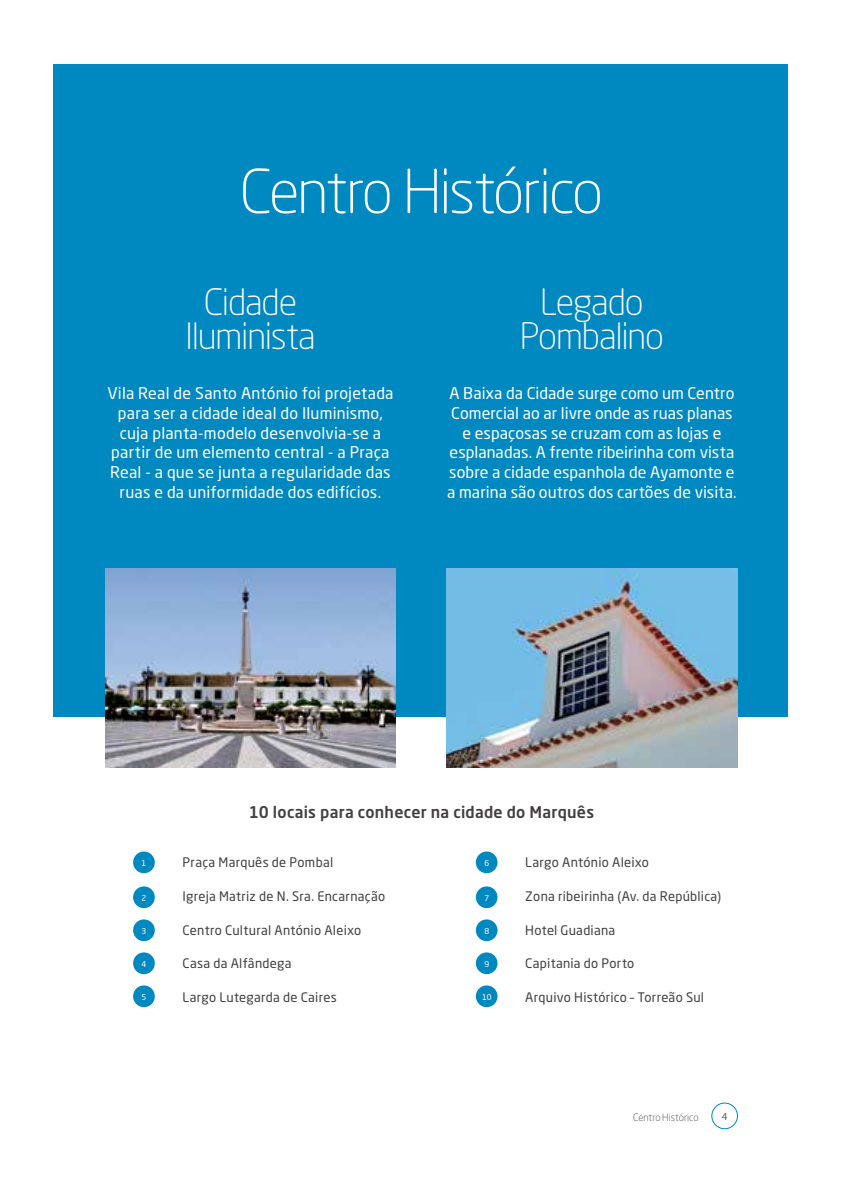
<style>
.page{position:relative;width:842px;height:1191px;background:#fff}
.page>*{position:absolute;margin:0;border:0;box-sizing:border-box;transform-origin:0 0}
.t1{font:300 60px "Neo Sans Std";letter-spacing:-.04em;color:#fff}
.t2{font:300 36px/34.2px "Neo Sans Std";letter-spacing:-.03em;color:#fff;text-align:center}
.t3{font:16px/19.8px "Neo Sans Std";letter-spacing:.005em;color:#fff;text-align:center}
.t4{font:500 16px "Neo Sans Std";letter-spacing:.015em;color:#433f40}
.t5{font:13px "Neo Sans Std";letter-spacing:.02em;color:#433f40}
.t6{font:300 10px "Neo Sans Std";letter-spacing:-.005em;color:#433f40}
.t7{font:9.4px "Neo Sans Std";color:#5b5b5f}
.t8{font:8px "Neo Sans Std";color:#fff}
</style>
<div class="page">
<div style="left:53px;top:64px;width:735px;height:652px;background:#0088c1"></div>
<div style="left:711px;top:1102px;width:27px;height:27px;border:1px solid #0088c1;border-radius:50%"></div>
<div style="left:476px;top:851px;width:21px;height:22px;background:#0088c1;border-radius:50%"></div>
<div style="left:476px;top:886px;width:21px;height:22px;background:#0088c1;border-radius:50%"></div>
<div style="left:476px;top:919px;width:21px;height:22px;background:#0088c1;border-radius:50%"></div>
<div style="left:476px;top:952px;width:21px;height:22px;background:#0088c1;border-radius:50%"></div>
<div style="left:476px;top:985px;width:21px;height:22px;background:#0088c1;border-radius:50%"></div>
<div style="left:133px;top:851px;width:22px;height:22px;background:#0088c1;border-radius:50%"></div>
<div style="left:133px;top:886px;width:22px;height:22px;background:#0088c1;border-radius:50%"></div>
<div style="left:133px;top:919px;width:22px;height:22px;background:#0088c1;border-radius:50%"></div>
<div style="left:133px;top:952px;width:22px;height:22px;background:#0088c1;border-radius:50%"></div>
<div style="left:133px;top:985px;width:22px;height:22px;background:#0088c1;border-radius:50%"></div>
<img style="left:105px;top:569px;width:291px;height:198px">
<img style="left:447px;top:569px;width:290px;height:198px">
<h1 class="t1" style="left:240px;top:155px;width:365px">Centro Histórico</h1>
<h2 class="t2" style="left:185px;top:285px;width:132px">Cidade<br>Iluminista</h2>
<p class="t3" style="left:107px;top:383px;width:288px">Vila Real de Santo António foi projetada para ser a cidade ideal do Iluminismo, cuja planta-modelo desenvolvia-se a partir de um elemento central - a Praça Real - a que se junta a regularidade das ruas e da uniformidade dos edifícios.</p>
<h2 class="t2" style="left:520px;top:285px;width:146px">Legado<br>Pombalino</h2>
<p class="t3" style="left:447px;top:383px;width:291px">A Baixa da Cidade surge como um Centro Comercial ao ar livre onde as ruas planas e espaçosas se cruzam com as lojas e esplanadas. A frente ribeirinha com vista sobre a cidade espanhola de Ayamonte e a marina são outros dos cartões de visita.</p>
<p class="t8" style="left:142px;top:858px;width:6px">1</p>
<p class="t8" style="left:142px;top:892px;width:6px">2</p>
<p class="t8" style="left:142px;top:925px;width:6px">3</p>
<p class="t8" style="left:142px;top:958px;width:6px">4</p>
<p class="t8" style="left:142px;top:991px;width:6px">5</p>
<p class="t4" style="left:249px;top:802px;width:347px">10 locais para conhecer na cidade do Marquês</p>
<p class="t5" style="left:183px;top:854px;width:152px">Praça Marquês de Pombal</p>
<p class="t5" style="left:183px;top:887px;width:204px">Igreja Matriz de N. Sra. Encarnação</p>
<p class="t5" style="left:183px;top:921px;width:180px">Centro Cultural António Aleixo</p>
<p class="t5" style="left:183px;top:955px;width:110px">Casa da Alfândega</p>
<p class="t5" style="left:183px;top:989px;width:156px">Largo Lutegarda de Caires</p>
<p class="t8" style="left:484px;top:858px;width:6px">6</p>
<p class="t8" style="left:484px;top:892px;width:6px">7</p>
<p class="t8" style="left:484px;top:925px;width:6px">8</p>
<p class="t8" style="left:484px;top:958px;width:6px">9</p>
<p class="t8" style="left:482px;top:991px;width:11px">10</p>
<p class="t5" style="left:525px;top:854px;width:125px">Largo António Aleixo</p>
<p class="t5" style="left:525px;top:887px;width:197px">Zona ribeirinha (Av. da República)</p>
<p class="t5" style="left:525px;top:921px;width:91px">Hotel Guadiana</p>
<p class="t5" style="left:525px;top:955px;width:111px">Capitania do Porto</p>
<p class="t5" style="left:525px;top:989px;width:180px">Arquivo Histórico – Torreão Sul</p>
<p class="t6" style="left:633px;top:1111px;width:67px">Centro Histórico</p>
<p class="t7" style="left:722px;top:1110px;width:7px">4</p>
</div>
